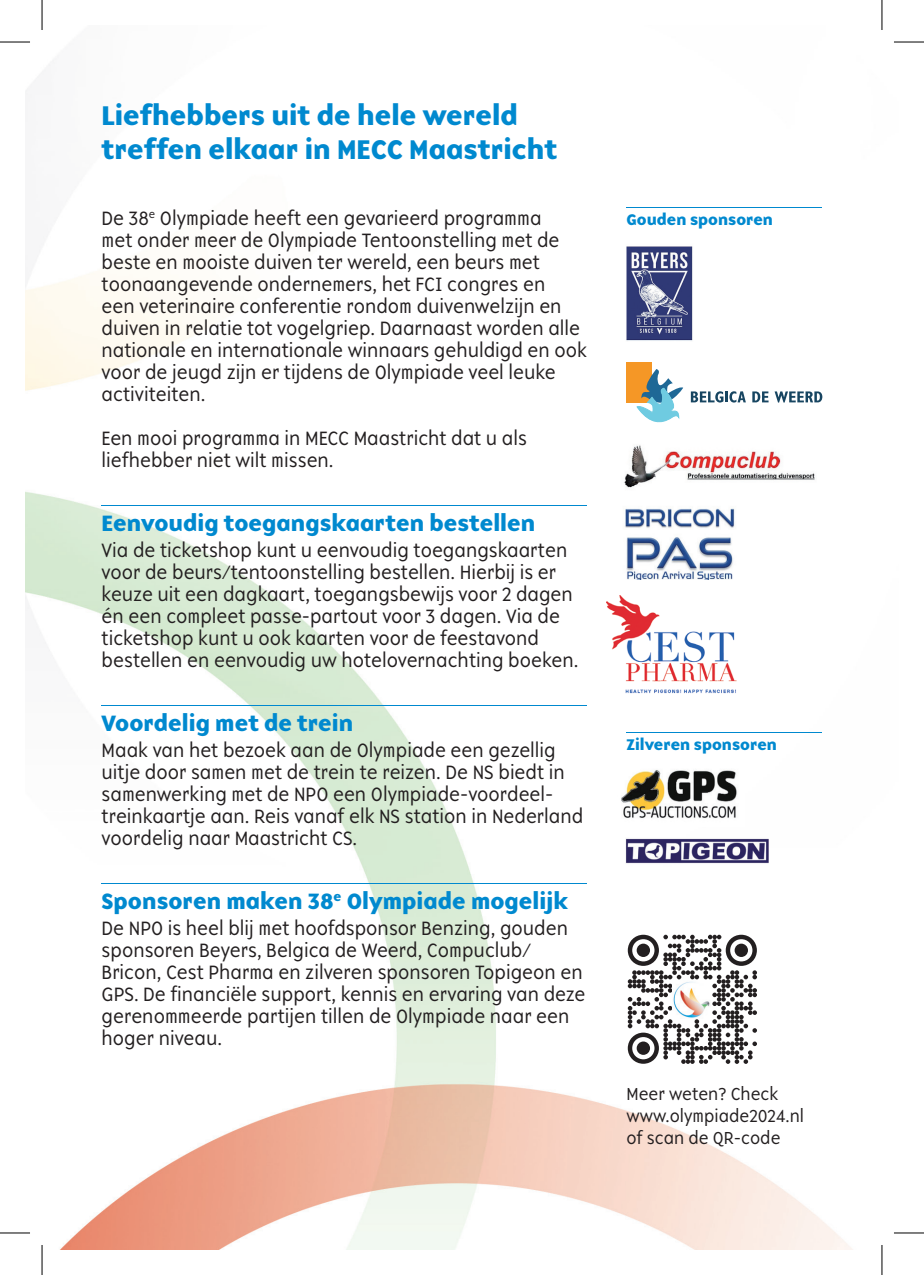
<style>
.page{position:relative;width:924px;height:1275px;background:#fff}
.page>*{position:absolute;margin:0;border:0;box-sizing:border-box;transform-origin:0 0}
.t1{font:700 28px/34px "Base 900 Sans OT";color:#0089cf}
.t2{font:700 23px "Base 900 Sans OT";color:#0089cf}
.t3{font:300 20px/22px "Base 900 Sans OT";color:#231f20}
.t4{font:300 18px/22px "Base 900 Sans OT";color:#231f20}
.t5{font:700 16px "Base 900 Sans OT";color:#0089cf}
</style>
<div class="page">
<img style="left:25px;top:25px;width:858px;height:1225px">
<svg style="left:627px;top:934px;width:129px;height:130px"></svg>
<div style="left:636px;top:943px;width:13px;height:14px;background:#231f20;border-radius:50%"></div>
<div style="left:734px;top:943px;width:13px;height:14px;background:#231f20;border-radius:50%"></div>
<div style="left:636px;top:1041px;width:13px;height:14px;background:#231f20;border-radius:50%"></div>
<img style="left:672px;top:981px;width:38px;height:37px">
<div style="left:626px;top:362px;width:25px;height:40px;background:#f59726"></div>
<svg style="left:635px;top:369px;width:48px;height:54px"></svg>
<svg style="left:690px;top:391px;width:55px;height:11px"></svg>
<svg style="left:752px;top:391px;width:16px;height:11px"></svg>
<svg style="left:774px;top:391px;width:48px;height:11px"></svg>
<img style="left:621px;top:433px;width:195px;height:69px">
<img style="left:608px;top:760px;width:136px;height:66px">
<img style="left:613px;top:504px;width:132px;height:75px">
<img style="left:625px;top:241px;width:68px;height:105px">
<hr style="left:626px;top:207px;width:196px;height:1px;background:#0089cf">
<hr style="left:626px;top:732px;width:196px;height:1px;background:#0089cf">
<img style="left:606px;top:595px;width:130px;height:100px">
<img style="left:625px;top:837px;width:143px;height:27px">
<hr style="left:102px;top:505px;width:485px;height:1px;background:#0089cf">
<hr style="left:102px;top:705px;width:485px;height:1px;background:#0089cf">
<hr style="left:102px;top:883px;width:485px;height:1px;background:#0089cf">
<hr style="left:0;top:41px;width:30px;height:2px;background:#fff">
<hr style="left:0;top:1231px;width:30px;height:3px;background:#fff">
<hr style="left:41px;top:0;width:2px;height:30px;background:#fff">
<hr style="left:41px;top:1245px;width:2px;height:30px;background:#fff">
<hr style="left:880px;top:0;width:2px;height:30px;background:#fff">
<hr style="left:880px;top:1245px;width:2px;height:30px;background:#fff">
<hr style="left:0;top:42px;width:30px;height:1px;background:#000">
<hr style="left:893px;top:42px;width:30px;height:1px;background:#000">
<hr style="left:0;top:1232px;width:30px;height:1px;background:#000">
<hr style="left:893px;top:1232px;width:30px;height:1px;background:#000">
<hr style="left:42px;top:0;width:1px;height:30px;background:#000">
<hr style="left:42px;top:1245px;width:1px;height:30px;background:#000">
<hr style="left:881px;top:0;width:1px;height:30px;background:#000">
<hr style="left:881px;top:1245px;width:1px;height:30px;background:#000">
<h1 class="t1" style="left:102px;top:99px;width:457px">Liefhebbers uit de hele wereld treffen elkaar in MECC Maastricht</h1>
<p class="t3" style="left:102px;top:207px;width:486px">De 38<sup>e</sup> Olympiade heeft een gevarieerd programma<br>met onder meer de Olympiade Tentoonstelling met de beste en mooiste duiven ter wereld, een beurs met toonaangevende ondernemers, het FCI congres en<br>een veterinaire conferentie rondom duivenwelzijn en duiven in relatie tot vogelgriep. Daarnaast worden alle nationale en internationale winnaars gehuldigd en ook voor de jeugd zijn er tijdens de Olympiade veel leuke activiteiten.</p>
<p class="t3" style="left:102px;top:427px;width:426px">Een mooi programma in MECC Maastricht dat u als liefhebber niet wilt missen.</p>
<p class="t2" style="left:102px;top:511px;width:435px">Eenvoudig toegangskaarten bestellen</p>
<p class="t3" style="left:102px;top:539px;width:478px">Via de ticketshop kunt u eenvoudig toegangskaarten voor de beurs/tentoonstelling bestellen. Hierbij is er keuze uit een dagkaart, toegangsbewijs voor 2 dagen én een compleet passe-partout voor 3 dagen. Via de ticketshop kunt u ook kaarten voor de feestavond bestellen en eenvoudig uw hotelovernachting boeken.</p>
<p class="t2" style="left:102px;top:711px;width:253px">Voordelig met de trein</p>
<p class="t3" style="left:102px;top:739px;width:483px">Maak van het bezoek aan de Olympiade een gezellig uitje door samen met de trein te reizen. De NS biedt in samenwerking met de NPO een Olympiade-voordeel&shy;treinkaartje aan. Reis vanaf elk NS station in Nederland voordelig naar Maastricht CS.</p>
<p class="t2" style="left:102px;top:889px;width:467px">Sponsoren maken 38<sup>e</sup> Olympiade mogelijk</p>
<p class="t3" style="left:102px;top:917px;width:485px">De NPO is heel blij met hoofdsponsor Benzing, gouden sponsoren Beyers, Belgica de Weerd, Compuclub/ Bricon, Cest Pharma en zilveren sponsoren Topigeon en GPS. De financiële support, kennis en ervaring van deze gerenommeerde partijen tillen de Olympiade naar een hoger niveau.</p>
<p class="t5" style="left:626px;top:211px;width:148px">Gouden sponsoren</p>
<p class="t5" style="left:626px;top:736px;width:152px">Zilveren sponsoren</p>
<p class="t4" style="left:626px;top:1083px;width:179px">Meer weten? Check www.olympiade2024.nl of scan de QR-code</p>
</div>
